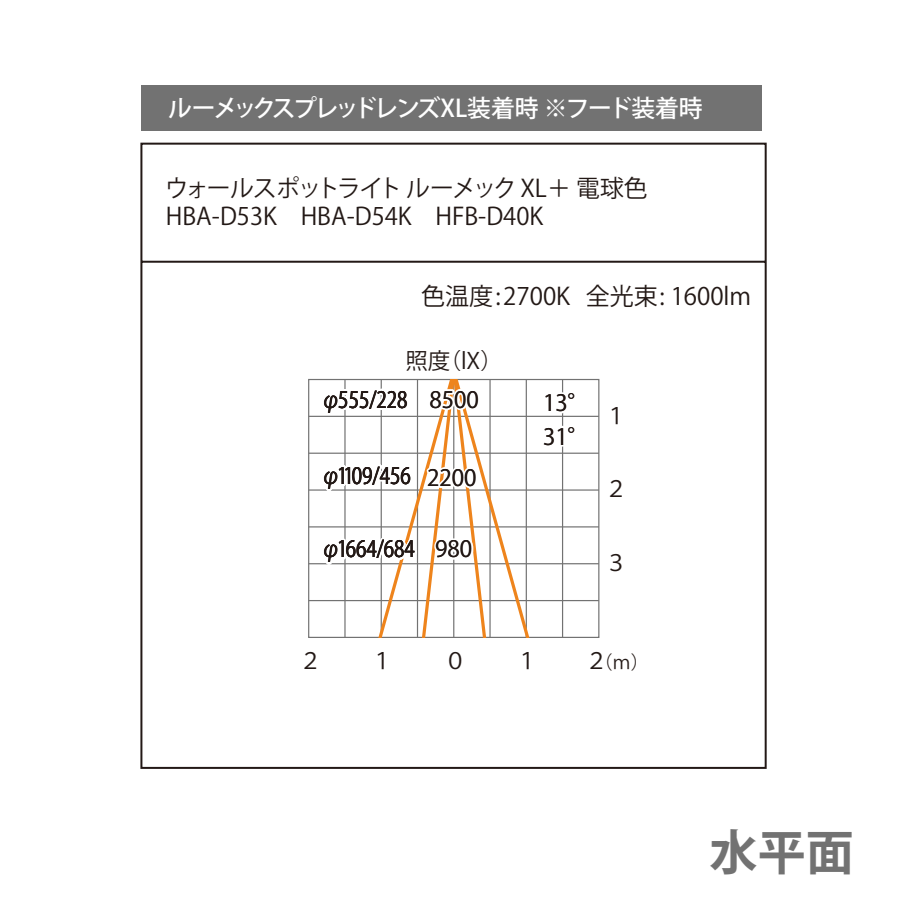
<style>
.page{position:relative;width:908px;height:908px;background:#fff}
.page>*{position:absolute;margin:0;border:0;box-sizing:border-box;transform-origin:0 0}
.t1{font:700 48px "Koz Go Pro";color:#727272}
.t2{font:24px/28px "Koz Go Pro";color:#231916}
.t3{font:500 24px "Koz Go Pro";letter-spacing:-.085em;color:#fff}
.t4{font:22.4px "Koz Go Pr 6 N";color:#231916;scale:.84 1}
.t5{font:22.4px/33.2px "Koz Go Pr 6 N";color:#231916}
.t6{font:22.4px "Koz Go Pro";color:#231916}
.t7{font:22.4px "Koz Go Pr 6 N";letter-spacing:-.05em;color:#231916;scale:.84 1}
.t8{font:18.4px "Koz Go Pro";color:#231916}
.s1{font-size:22.4px}
</style>
<div class="page">
<svg style="left:140px;top:142px;width:627px;height:627px"></svg>
<hr style="left:561px;top:379px;width:2px;height:258px;background:#727272">
<hr style="left:308px;top:415px;width:290px;height:2px;background:#727272">
<hr style="left:308px;top:452px;width:290px;height:1px;background:#727272">
<hr style="left:308px;top:489px;width:290px;height:1px;background:#727272">
<hr style="left:308px;top:526px;width:290px;height:1px;background:#727272">
<hr style="left:308px;top:562px;width:290px;height:2px;background:#727272">
<hr style="left:308px;top:599px;width:290px;height:2px;background:#727272">
<div style="left:141px;top:85px;width:620px;height:46px;background:#727272"></div>
<svg style="left:540px;top:389px;width:29px;height:26px"></svg>
<div style="left:566px;top:391px;width:10px;height:10px;border:4px solid #fff;border-radius:50%"></div>
<div style="left:567px;top:392px;width:8px;height:8px;border:4px solid #fff;border-radius:50%"></div>
<svg style="left:539px;top:422px;width:27px;height:26px"></svg>
<div style="left:566px;top:424px;width:10px;height:10px;border:4px solid #fff;border-radius:50%"></div>
<div style="left:567px;top:425px;width:8px;height:8px;border:4px solid #fff;border-radius:50%"></div>
<svg style="left:320px;top:379px;width:212px;height:258px"></svg>
<p class="t3" style="left:168px;top:93px;width:535px">ルーメックスプレッドレンズXL装着時 ※フード装着時</p>
<p class="t2" style="left:165px;top:174px;width:484px">ウォールスポットライト ルーメック XL＋ 電球色<br>HBA-D53K　HBA-D54K　HFB-D40K</p>
<p class="t2" style="left:421px;top:283px;width:331px">色温度:2700K 全光束: 1600lm</p>
<p class="t6" style="left:405px;top:346px;width:99px">照度（lX）</p>
<p class="t4" style="left:321px;top:387px;width:104px">φ555/228</p>
<p class="t5" style="left:429px;top:383px;width:51px">8500</p>
<p class="t7" style="left:321px;top:463px;width:108px">φ1109/456</p>
<p class="t5" style="left:427px;top:461px;width:51px">2200</p>
<p class="t4" style="left:321px;top:536px;width:113px">φ1664/684</p>
<p class="t5" style="left:435px;top:533px;width:38px">980</p>
<p class="t5" style="left:542px;top:386px;width:48px">13°<br>31°</p>
<p class="t6" style="left:604px;top:400px;width:24px">１</p>
<p class="t6" style="left:604px;top:474px;width:24px">２</p>
<p class="t6" style="left:604px;top:547px;width:24px">３</p>
<p class="t6" style="left:299px;top:645px;width:24px">２</p>
<p class="t8" style="left:585px;top:649px;width:66px"><span class="s1">２</span>（ｍ）</p>
<p class="t6" style="left:370px;top:645px;width:24px">１</p>
<p class="t6" style="left:444px;top:645px;width:24px">０</p>
<p class="t6" style="left:515px;top:645px;width:24px">１</p>
<h1 class="t1" style="left:709px;top:820px;width:145px">水平面</h1>
</div>
